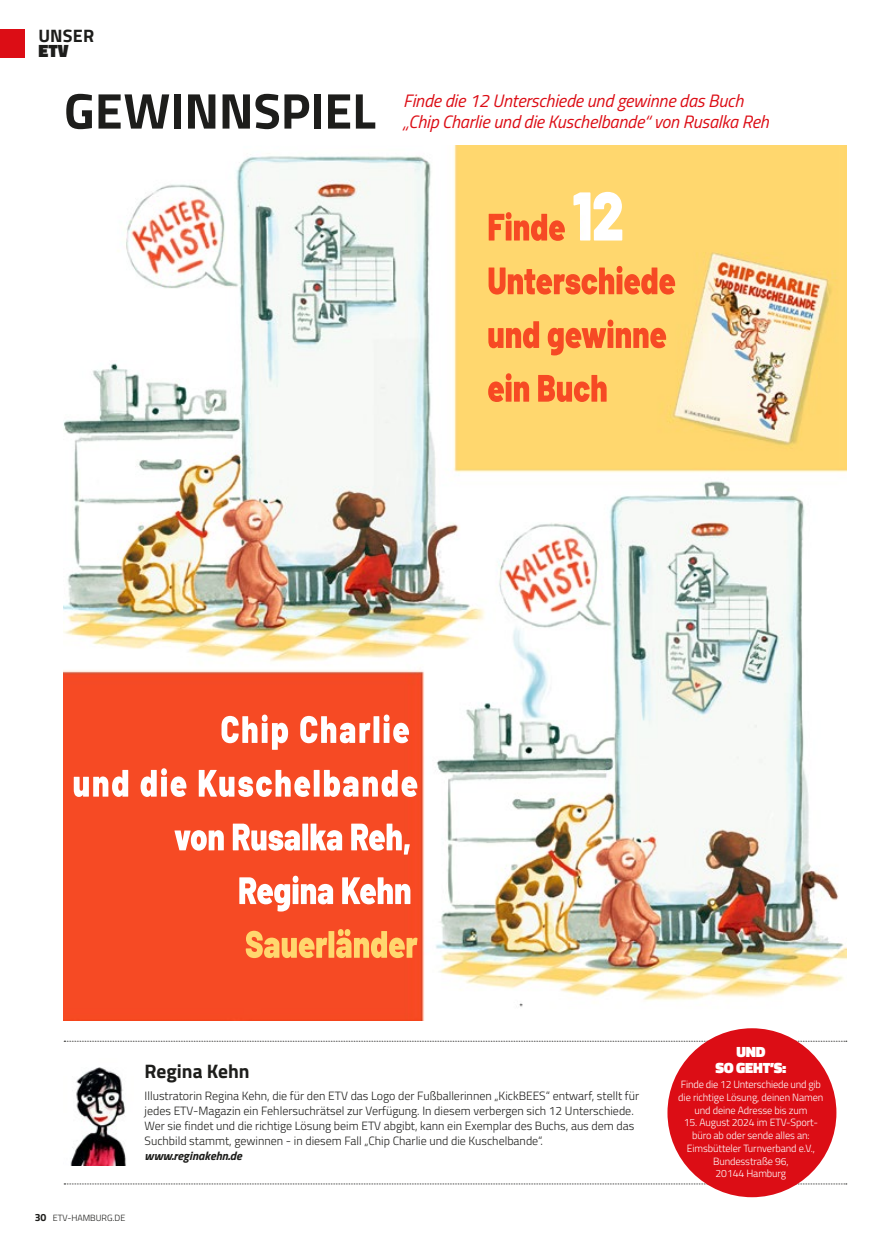
<style>
.page{position:relative;width:893px;height:1246px;background:#fff}
.page>*{position:absolute;margin:0;border:0;box-sizing:border-box;transform-origin:0 0}
.t1{font:700 50.25px "Titillium Web";color:#1d1d1b}
.t2{font:700 19.5px "Titillium Web";color:#1d1d1b}
.t3{font:italic 18px/21px "Titillium Web";letter-spacing:-.01em;color:#dc0d15}
.t4{font:700 18px/15px "Titillium Web";letter-spacing:.01em;color:#1d1d1b}
.t5{font:900 15px/16.5px "Titillium Web";letter-spacing:-.015em;color:#fff;text-align:center}
.t6{font:300 12px/15px "Titillium Web";color:#1d1d1b}
.t7{font:italic 700 12px "Titillium Web";color:#1d1d1b}
.t8{font:300 10.5px/12.8px "Titillium Web";letter-spacing:-.01em;color:#fff;text-align:center}
.t9{font:300 9px "Titillium Web";color:#1d1d1b}
.s1{font-weight:900}
.s2{font-weight:700;font-size:10.5px}
</style>
<div class="page">
<div style="left:0;top:29px;width:24px;height:28px;background:#dc0d15"></div>
<img style="left:64px;top:146px;width:782px;height:874px">
<svg style="left:64px;top:1183px;width:783px;height:1px"></svg>
<svg style="left:64px;top:1041px;width:783px;height:1px"></svg>
<img style="left:70px;top:1067px;width:56px;height:98px">
<div style="left:667px;top:1028px;width:169px;height:169px;background:#dc0d15;border-radius:50%"></div>
<p class="t4" style="left:38px;top:27px;width:57px">UNSER<br><span class="s1">ETV</span></p>
<p class="t1" style="left:64px;top:73px;width:313px">GEWINNSPIEL</p>
<p class="t3" style="left:403px;top:89px;width:367px">Finde die 12 Unterschiede und gewinne das Buch „Chip Charlie und die Kuschelbande“ von Rusalka Reh</p>
<p class="t2" style="left:145px;top:1056px;width:107px">Regina Kehn</p>
<p class="t6" style="left:145px;top:1087px;width:496px">Illustratorin Regina Kehn, die für den ETV das Logo der Fußballerinnen „KickBEES“ entwarf, stellt für jedes ETV-Magazin ein Fehlersuchrätsel zur Verfügung. In diesem verbergen sich 12 Unterschiede.<br>Wer sie findet und die richtige Lösung beim ETV abgibt, kann ein Exemplar des Buchs, aus dem das Suchbild stammt, gewinnen - in diesem Fall „Chip Charlie und die Kuschelbande“.</p>
<p class="t7" style="left:145px;top:1146px;width:99px">www.reginakehn.de</p>
<p class="t9" style="left:35px;top:1212px;width:92px"><span class="s2">30</span> ETV-HAMBURG.DE</p>
<p class="t5" style="left:715px;top:1043px;width:73px">UND<br>SO GEHT’S:</p>
<p class="t8" style="left:678px;top:1077px;width:147px">Finde die 12 Unterschiede und gib die richtige Lösung, deinen Namen und deine Adresse bis zum</p>
<p class="t8" style="left:684px;top:1116px;width:136px">15. August 2024 im ETV-Sport&shy;büro ab oder sende alles an:<br>Eimsbütteler Turnverband e.V.,<br>Bundesstraße 96,<br>20144 Hamburg</p>
</div>
